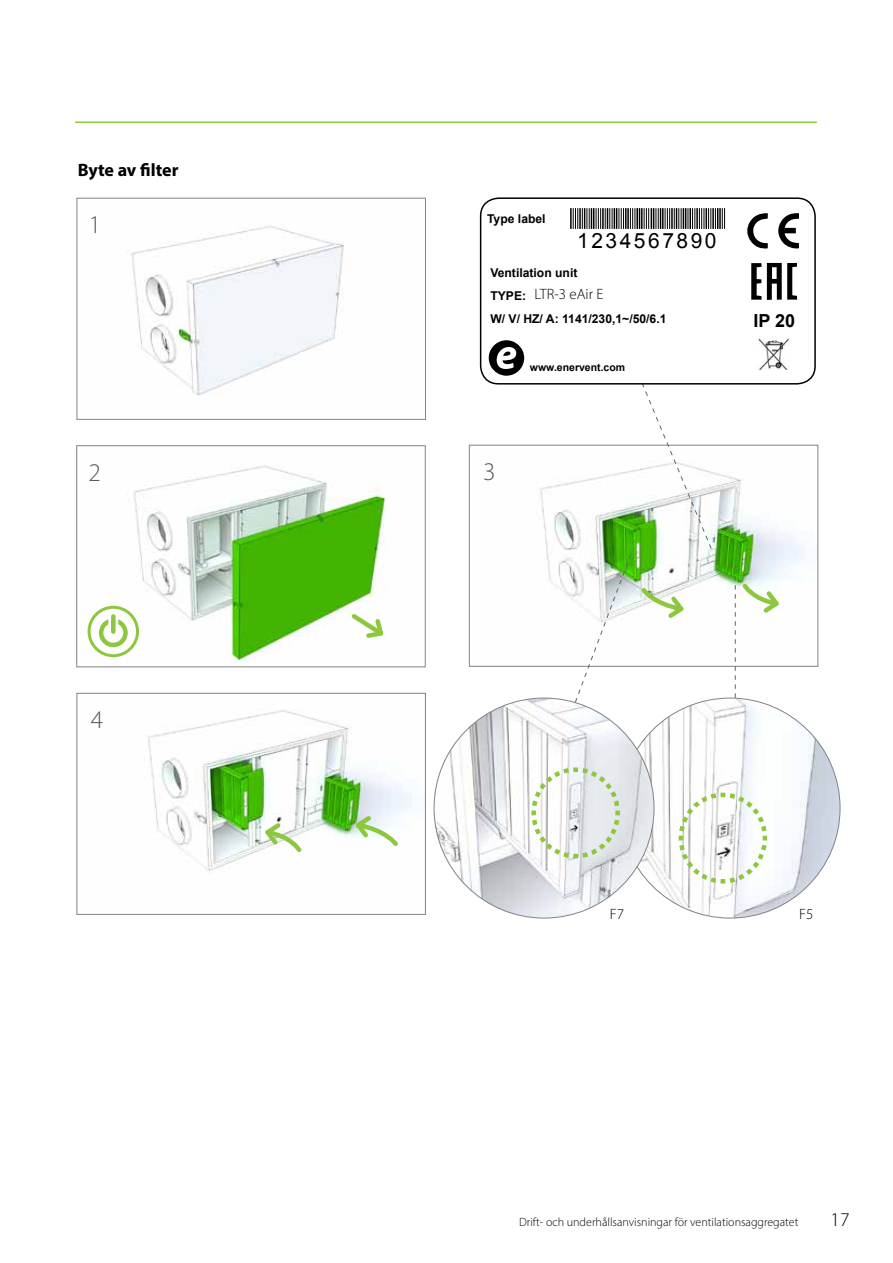
<style>
.page{position:relative;width:893px;height:1263px;background:#fff}
.page>*{position:absolute;margin:0;border:0;box-sizing:border-box;transform-origin:0 0}
.t1{font:300 25.5px "Myriad Pro";color:#58595b}
.t2{font:21px "Arial";letter-spacing:.12em;color:#000}
.t3{font:300 19.5px "Myriad Pro";color:#000}
.t4{font:700 18px "Myriad Pro";letter-spacing:-.005em;color:#000}
.t5{font:700 18px "Arial";color:#000}
.t6{font:300 15px "Myriad Pro";color:#000}
.t7{font:700 12.15px/23px "Arial";color:#000}
.t8{font:300 12px "Myriad Pro";color:#000}
.t9{font:700 10.5px "Arial";color:#000}
</style>
<div class="page">
<hr style="left:76px;top:121px;width:740px;height:2px;background:#8dc63f">
<img style="left:148px;top:710px;width:264px;height:162px">
<div style="left:77px;top:693px;width:349px;height:221px;border:1px solid #808285"></div>
<svg style="left:261px;top:819px;width:43px;height:35px"></svg>
<svg style="left:352px;top:812px;width:48px;height:36px"></svg>
<img style="left:540px;top:468px;width:265px;height:194px">
<div style="left:469px;top:445px;width:349px;height:221px;border:1px solid #808285"></div>
<img style="left:87px;top:465px;width:299px;height:200px">
<div style="left:77px;top:446px;width:348px;height:221px;border:1px solid #808285"></div>
<svg style="left:639px;top:586px;width:49px;height:36px"></svg>
<img style="left:127px;top:225px;width:217px;height:170px">
<div style="left:77px;top:198px;width:349px;height:221px;border:1px solid #808285"></div>
<svg style="left:641px;top:385px;width:71px;height:164px"></svg>
<svg style="left:348px;top:610px;width:38px;height:31px"></svg>
<svg style="left:735px;top:576px;width:48px;height:122px"></svg>
<svg style="left:562px;top:554px;width:69px;height:182px"></svg>
<svg style="left:778px;top:213px;width:21px;height:36px"></svg>
<svg style="left:747px;top:213px;width:21px;height:36px"></svg>
<svg style="left:751px;top:263px;width:46px;height:37px"></svg>
<img style="left:758px;top:338px;width:31px;height:32px">
<svg style="left:489px;top:340px;width:35px;height:36px"></svg>
<hr style="left:570px;top:208px;width:2px;height:21px;background:#000">
<svg style="left:573px;top:208px;width:152px;height:21px;background:#797979"></svg>
<div style="left:480px;top:197px;width:336px;height:188px;border:2px solid #000;border-radius:18px"></div>
<img style="left:620px;top:698px;width:220px;height:220px;border-radius:110px">
<svg style="left:89px;top:607px;width:49px;height:49px"></svg>
<div style="left:88px;top:606px;width:51px;height:51px;border:3px solid #8dc63f;border-radius:50%"></div>
<svg style="left:99px;top:619px;width:29px;height:28px"></svg>
<div style="left:111px;top:614px;width:5px;height:20px;background:#8dc63f;border-radius:2px"></div>
<img style="left:434px;top:698px;width:220px;height:220px;border-radius:110px">
<svg style="left:529px;top:765px;width:93px;height:96px"></svg>
<svg style="left:676px;top:790px;width:94px;height:96px"></svg>
<h3 class="t4" style="left:78px;top:158px;width:102px">Byte av filter</h3>
<h1 class="t1" style="left:89px;top:209px;width:14px">1</h1>
<p class="t7" style="left:487px;top:208px;width:60px">Type label</p>
<h2 class="t2" style="left:577px;top:227px;width:141px">1234567890</h2>
<p class="t7" style="left:490px;top:262px;width:178px">Ventilation unit<br>TYPE:<br>W/ V/ HZ/ A: 1141/230,1~/50/6.1</p>
<p class="t9" style="left:530px;top:360px;width:97px">www.enervent.com</p>
<p class="t6" style="left:534px;top:285px;width:71px">LTR-3 eAir E</p>
<h1 class="t1" style="left:89px;top:457px;width:14px">2</h1>
<h1 class="t1" style="left:483px;top:456px;width:14px">3</h1>
<h3 class="t5" style="left:753px;top:309px;width:43px">IP 20</h3>
<h1 class="t1" style="left:91px;top:704px;width:14px">4</h1>
<p class="t6" style="left:610px;top:905px;width:16px">F7</p>
<p class="t6" style="left:799px;top:905px;width:16px">F5</p>
<p class="t8" style="left:519px;top:1215px;width:281px">Drift- och underhållsanvisningar för ventilationsaggregatet</p>
<h3 class="t3" style="left:831px;top:1208px;width:21px">17</h3>
</div>
